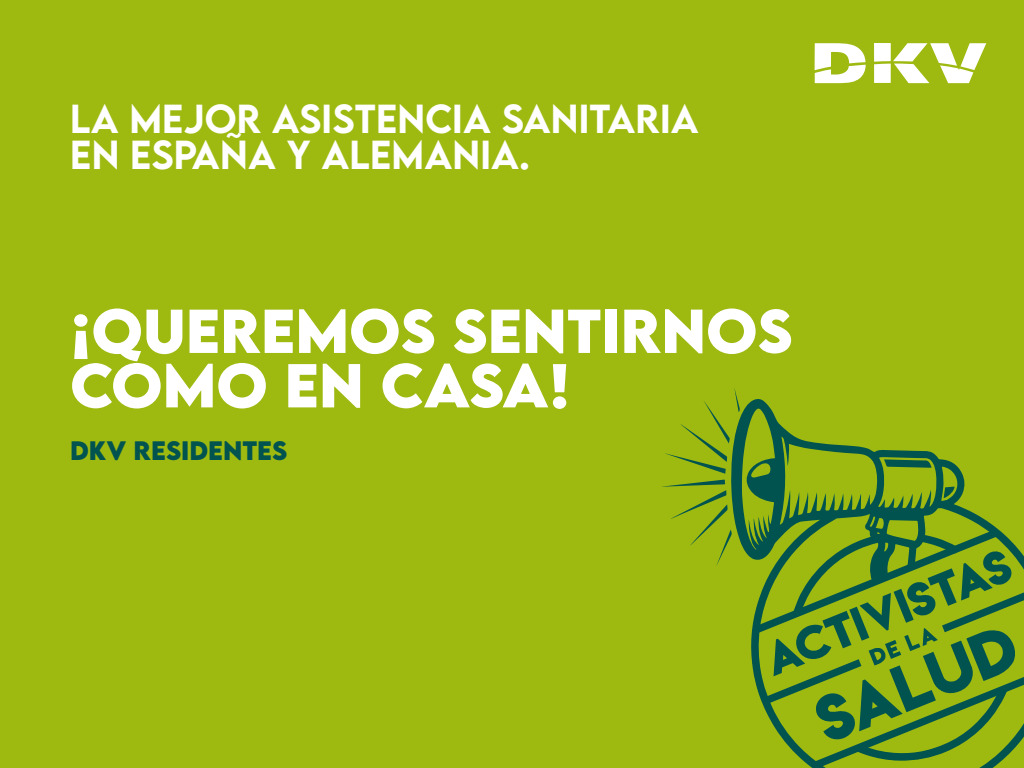
<style>
.page{position:relative;width:1024px;height:768px;background:#9eba11}
.page>*{position:absolute;margin:0;border:0;box-sizing:border-box;transform-origin:0 0}
.t1{font:700 55px/54.5px "LEMONMILK Pro FTR";color:#fff}
.t2{font:500 36px/36px "LEMONMILK Pro FTR";letter-spacing:.005em;color:#fff}
.t3{font:700 23.7px "LEMONMILK Pro FTR";color:#00534f}
</style>
<div class="page">
<svg style="left:731px;top:399px;width:267px;height:369px"></svg>
<svg style="left:884px;top:459px;width:48px;height:9px"></svg>
<svg style="left:944px;top:487px;width:11px;height:11px"></svg>
<svg style="left:753px;top:529px;width:271px;height:238px"></svg>
<svg style="left:665px;top:388px;width:75px;height:86px"></svg>
<svg style="left:662px;top:480px;width:70px;height:86px"></svg>
<svg style="left:815px;top:43px;width:51px;height:40px"></svg>
<svg style="left:874px;top:43px;width:112px;height:40px"></svg>
<p class="t2" style="left:70px;top:101px;width:630px">LA MEJOR ASISTENCIA SANITARIA<br>EN ESPAÑA Y ALEMANIA.</p>
<h1 class="t1" style="left:70px;top:304px;width:724px">¡QUEREMOS SENTIRNOS<br>COMO EN CASA!</h1>
<p class="t3" style="left:70px;top:435px;width:219px">DKV RESIDENTES</p>
</div>
